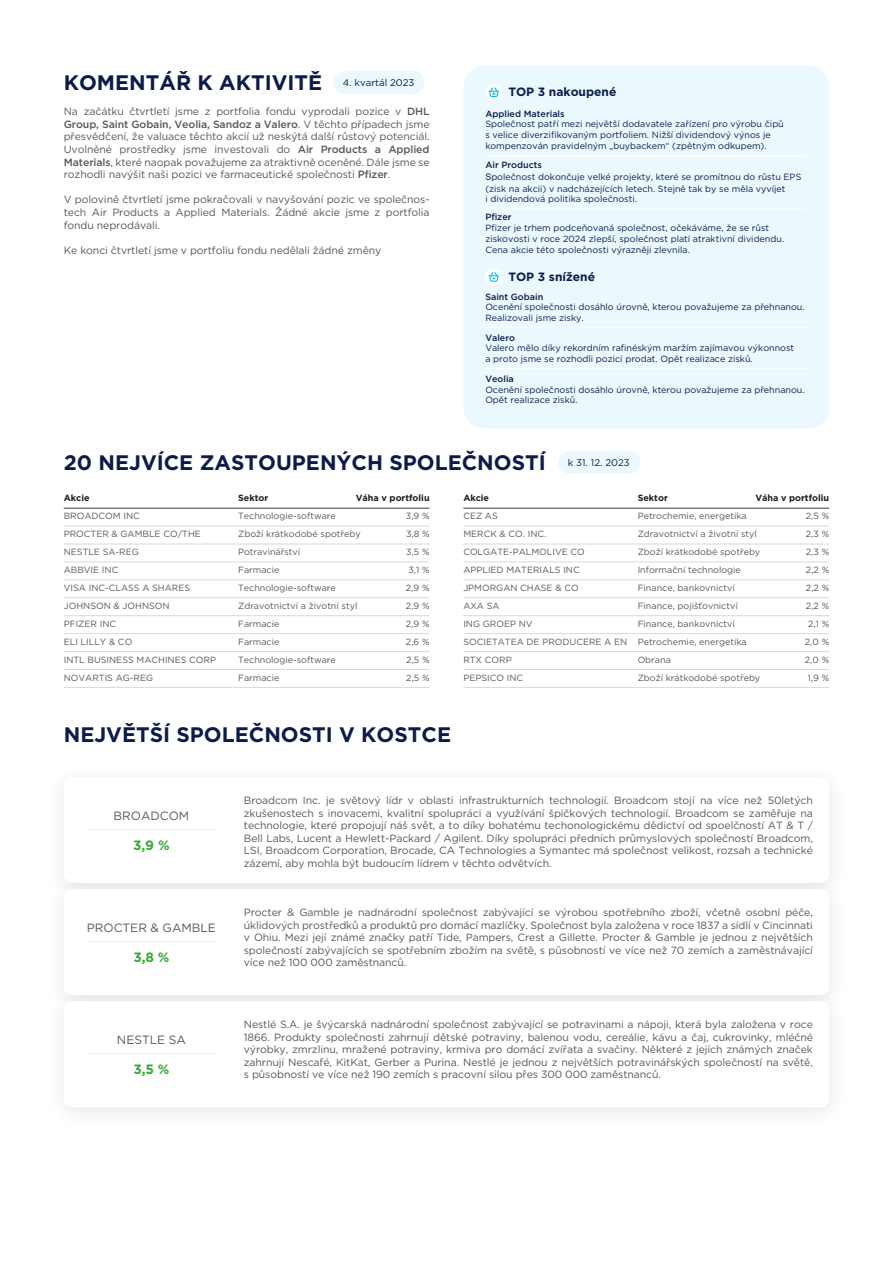
<style>
.page{position:relative;width:893px;height:1263px;background:#fff}
.page>*{position:absolute;margin:0;border:0;box-sizing:border-box;transform-origin:0 0}
.t1{font:700 21px "Gotham";color:#0c1b49}
.t2{font:700 13.5px "Gotham";color:#39a935}
.t3{font:12px "Gotham";color:#575756}
.t4{font:700 12px "Gotham";color:#0c1b49}
.t5{font:10.5px/12.6px "Gotham";letter-spacing:-.01em;color:#575756;text-align:justify}
.t6{font:9.6px "Gotham";color:#0c1b49}
.t7{font:9px/10.8px "Gotham";color:#0c1b49}
.t8{font:9px/18px "Gotham";color:#575756}
.t9{font:700 9px "Gotham";color:#1d1d1b}
.t10{font:500 9px "Gotham";color:#0c1b49}
.s1{font-weight:500}
.s2{font-family:"Arial"}
</style>
<div class="page">
<hr style="left:64px;top:508px;width:366px;height:1px;background:#3c3c3b">
<hr style="left:64px;top:526px;width:366px;height:1px;background:#d9d9d9">
<hr style="left:64px;top:544px;width:366px;height:1px;background:#d9d9d9">
<hr style="left:64px;top:561px;width:366px;height:1px;background:#d9d9d9">
<hr style="left:64px;top:579px;width:366px;height:1px;background:#d9d9d9">
<hr style="left:64px;top:597px;width:366px;height:1px;background:#d9d9d9">
<hr style="left:64px;top:615px;width:366px;height:1px;background:#d9d9d9">
<hr style="left:64px;top:633px;width:366px;height:1px;background:#d9d9d9">
<hr style="left:64px;top:651px;width:366px;height:1px;background:#d9d9d9">
<hr style="left:64px;top:669px;width:366px;height:1px;background:#d9d9d9">
<hr style="left:64px;top:687px;width:366px;height:1px;background:#d9d9d9">
<hr style="left:463px;top:508px;width:366px;height:1px;background:#3c3c3b">
<hr style="left:463px;top:526px;width:366px;height:1px;background:#d9d9d9">
<hr style="left:463px;top:544px;width:366px;height:1px;background:#d9d9d9">
<hr style="left:463px;top:561px;width:366px;height:1px;background:#d9d9d9">
<hr style="left:463px;top:579px;width:366px;height:1px;background:#d9d9d9">
<hr style="left:463px;top:597px;width:366px;height:1px;background:#d9d9d9">
<hr style="left:463px;top:615px;width:366px;height:1px;background:#d9d9d9">
<hr style="left:463px;top:633px;width:366px;height:1px;background:#d9d9d9">
<hr style="left:463px;top:651px;width:366px;height:1px;background:#d9d9d9">
<hr style="left:463px;top:669px;width:366px;height:1px;background:#d9d9d9">
<hr style="left:463px;top:687px;width:366px;height:1px;background:#d9d9d9">
<div style="left:333px;top:71px;width:91px;height:23px;background:#ebf9ff;border-radius:11px"></div>
<div style="left:558px;top:451px;width:83px;height:23px;background:#ebf9ff;border-radius:11px"></div>
<div style="left:463px;top:66px;width:366px;height:363px;background:#ebf9ff;border-radius:21px"></div>
<hr style="left:486px;top:156px;width:321px;height:1px;background:#fff">
<hr style="left:486px;top:208px;width:321px;height:1px;background:#fff">
<hr style="left:486px;top:327px;width:321px;height:1px;background:#fff">
<hr style="left:486px;top:368px;width:321px;height:1px;background:#fff">
<hr style="left:87px;top:829px;width:129px;height:1px;background:#ececec">
<hr style="left:87px;top:941px;width:129px;height:1px;background:#ececec">
<div style="left:64px;top:1001px;width:765px;height:106px;background:#fff;border-radius:9px"></div>
<hr style="left:87px;top:1053px;width:129px;height:1px;background:#ececec">
<div style="left:485px;top:84px;width:17px;height:17px;background:#fff;border-radius:50%"></div>
<svg style="left:489px;top:87px;width:10px;height:10px"></svg>
<div style="left:485px;top:269px;width:17px;height:17px;background:#fff;border-radius:50%"></div>
<svg style="left:489px;top:272px;width:10px;height:10px"></svg>
<h1 class="t1" style="left:64px;top:69px;width:260px">KOMENTÁŘ K AKTIVITĚ</h1>
<p class="t5" style="left:64px;top:105px;width:367px">Na začátku čtvrtletí jsme z portfolia fondu vyprodali pozice v <span class="s1">DHL Group, Saint Gobain, Veolia, Sandoz a Valero</span>. V těchto případech jsme přesvědčení, že valuace těchto akcií už neskýtá další růstový potenciál.<br>Uvolněné prostředky jsme investovali do <span class="s1">Air Products a Applied Materials</span>, které naopak považujeme za atraktivně oceněné. Dále jsme se rozhodli navýšit naši pozici ve farmaceutické společnosti <span class="s1">Pfizer</span>.</p>
<p class="t5" style="left:64px;top:193px;width:367px">V polovině čtvrtletí jsme pokračovali v navyšování pozic ve společnos&shy;tech Air Products a Applied Materials. Žádné akcie jsme z portfolia fondu neprodávali.</p>
<p class="t5" style="left:64px;top:244px;width:319px">Ke konci čtvrtletí jsme v portfoliu fondu nedělali žádné změny</p>
<p class="t6" style="left:343px;top:76px;width:73px">4. kvartál 2023</p>
<p class="t4" style="left:508px;top:83px;width:110px">TOP 3 nakoupené</p>
<p class="t10" style="left:485px;top:107px;width:81px">Applied Materials</p>
<p class="t7" style="left:485px;top:119px;width:300px">Společnost patří mezi největší dodavatele zařízení pro výrobu čipů s velice diverzifikovaným portfoliem. Nižší dividendový výnos je kompenzován pravidelným „buybackem“ (zpětným odkupem).</p>
<p class="t7" style="left:485px;top:159px;width:318px;line-height:11.2px"><span class="s1">Air Products<br></span><span class="s2">S</span>polečnost dokončuje velké projekty, které se promítnou do růstu EPS (zisk na akcii) v nadcházejících letech. Stejně tak by se měla vyvíjet<br>i dividendová politika společnosti.</p>
<p class="t10" style="left:485px;top:211px;width:28px">Pfizer</p>
<p class="t7" style="left:485px;top:222px;width:300px">Pfizer je trhem podceňovaná společnost, očekáváme, že se růst ziskovosti v roce 2024 zlepší, společnost platí atraktivní dividendu.<br>Cena akcie této společnosti výrazněji zlevnila.</p>
<p class="t4" style="left:508px;top:268px;width:88px">TOP 3 snížené</p>
<p class="t10" style="left:485px;top:290px;width:60px">Saint Gobain</p>
<p class="t7" style="left:485px;top:302px;width:321px">Ocenění společnosti dosáhlo úrovně, kterou považujeme za přehnanou.<br>Realizovali jsme zisky.</p>
<p class="t10" style="left:485px;top:332px;width:31px">Valero</p>
<p class="t7" style="left:485px;top:343px;width:310px">Valero mělo díky rekordním rafinéským maržím zajímavou výkonnost a proto jsme se rozhodli pozici prodat. Opět realizace zisků.</p>
<p class="t10" style="left:485px;top:373px;width:30px">Veolia</p>
<p class="t7" style="left:485px;top:384px;width:321px">Ocenění společnosti dosáhlo úrovně, kterou považujeme za přehnanou.<br>Opět realizace zisků.</p>
<h1 class="t1" style="left:64px;top:449px;width:484px">20 NEJVÍCE ZASTOUPENÝCH SPOLEČNOSTÍ</h1>
<p class="t9" style="left:64px;top:492px;width:27px">Akcie</p>
<p class="t8" style="left:64px;top:506px;width:154px">BROADCOM INC<br>PROCTER &amp; GAMBLE CO/THE<br>NESTLE SA-REG<br>ABBVIE INC<br>VISA INC-CLASS A SHARES<br>JOHNSON &amp; JOHNSON<br>PFIZER INC<br>ELI LILLY &amp; CO<br>INTL BUSINESS MACHINES CORP<br>NOVARTIS AG-REG</p>
<p class="t6" style="left:568px;top:456px;width:63px">k 31. 12. 2023</p>
<p class="t9" style="left:356px;top:492px;width:75px">Váha v portfoliu</p>
<p class="t8" style="left:406px;top:506px;width:25px;text-align:justify">3,9 % 3,8 % 3,5 % 3,1 % 2,9 % 2,9 % 2,9 % 2,6 % 2,5 % 2,5 %</p>
<p class="t9" style="left:238px;top:492px;width:32px">Sektor</p>
<p class="t8" style="left:238px;top:506px;width:124px">Technologie-software<br>Zboží krátkodobé spotřeby<br>Potravinářství<br>Farmacie<br>Technologie-software<br>Zdravotnictví a životní styl<br>Farmacie<br>Farmacie<br>Technologie-software<br>Farmacie</p>
<p class="t9" style="left:463px;top:492px;width:27px">Akcie</p>
<p class="t8" style="left:463px;top:506px;width:165px">CEZ AS<br>MERCK &amp; CO. INC.<br>COLGATE-PALMOLIVE CO<br>APPLIED MATERIALS INC<br>JPMORGAN CHASE &amp; CO<br>AXA SA<br>ING GROEP NV<br>SOCIETATEA DE PRODUCERE A EN<br>RTX CORP<br>PEPSICO INC</p>
<p class="t9" style="left:755px;top:492px;width:75px">Váha v portfoliu</p>
<p class="t8" style="left:805px;top:506px;width:26px;text-align:center">2,5 %<br>2,3 %<br>2,3 %<br>2,2 %<br>2,2 %<br>2,2 %<br>2,1 %<br>2,0 %<br>2,0 %<br>1,9 %</p>
<p class="t9" style="left:638px;top:492px;width:32px">Sektor</p>
<p class="t8" style="left:638px;top:506px;width:124px">Petrochemie, energetika<br>Zdravotnictví a životní styl<br>Zboží krátkodobé spotřeby<br>Informační technologie<br>Finance, bankovnictví<br>Finance, pojišťovnictví<br>Finance, bankovnictví<br>Petrochemie, energetika<br>Obrana<br>Zboží krátkodobé spotřeby</p>
<h1 class="t1" style="left:64px;top:720px;width:389px">NEJVĚTŠÍ SPOLEČNOSTI V KOSTCE</h1>
<p class="t3" style="left:113px;top:808px;width:77px">BROADCOM</p>
<p class="t2" style="left:133px;top:836px;width:38px">3,9 %</p>
<p class="t3" style="left:87px;top:920px;width:131px">PROCTER &amp; GAMBLE</p>
<p class="t2" style="left:134px;top:948px;width:37px">3,8 %</p>
<p class="t3" style="left:117px;top:1032px;width:71px">NESTLE SA</p>
<p class="t2" style="left:134px;top:1060px;width:37px">3,5 %</p>
<p class="t5" style="left:244px;top:794px;width:571px">Broadcom Inc. je světový lídr v oblasti infrastrukturních technologií. Broadcom stojí na více než 50letých zkušenostech s inovacemi, kvalitní spolupráci a využívání špičkových technologií. Broadcom se zaměřuje na technologie, které propojují náš svět, a to díky bohatému techonologickému dědictví od spoelčností AT &amp; T / Bell Labs, Lucent a Hewlett-Packard / Agilent. Díky spolupráci předních průmyslových společností Broadcom, LSI, Broadcom Corporation, Brocade, CA Technologies a Symantec má společnost velikost, rozsah a technické zázemí, aby mohla být budoucím lídrem v těchto odvětvích.</p>
<p class="t5" style="left:244px;top:906px;width:571px">Procter &amp; Gamble je nadnárodní společnost zabývající se výrobou spotřebního zboží, včetně osobní péče, úklidových prostředků a produktů pro domácí mazlíčky. Společnost byla založena v roce 1837 a sídlí v Cincinnati v Ohiu. Mezi její známé značky patří Tide, Pampers, Crest a Gillette. Procter &amp; Gamble je jednou z největších společností zabývajících se spotřebním zbožím na světě, s působností ve více než 70 zemích a zaměstnávající více než 100 000 zaměstnanců.</p>
<p class="t5" style="left:244px;top:1018px;width:571px">Nestlé S.A. je švýcarská nadnárodní společnost zabývající se potravinami a nápoji, která byla založena v roce 1866. Produkty společnosti zahrnují dětské potraviny, balenou vodu, cereálie, kávu a čaj, cukrovinky, mléčné výrobky, zmrzlinu, mražené potraviny, krmiva pro domácí zvířata a svačiny. Některé z jejích známých značek zahrnují Nescafé, KitKat, Gerber a Purina. Nestlé je jednou z největších potravinářských společností na světě, s působností ve více než 190 zemích s pracovní silou přes 300 000 zaměstnanců.</p>
</div>
